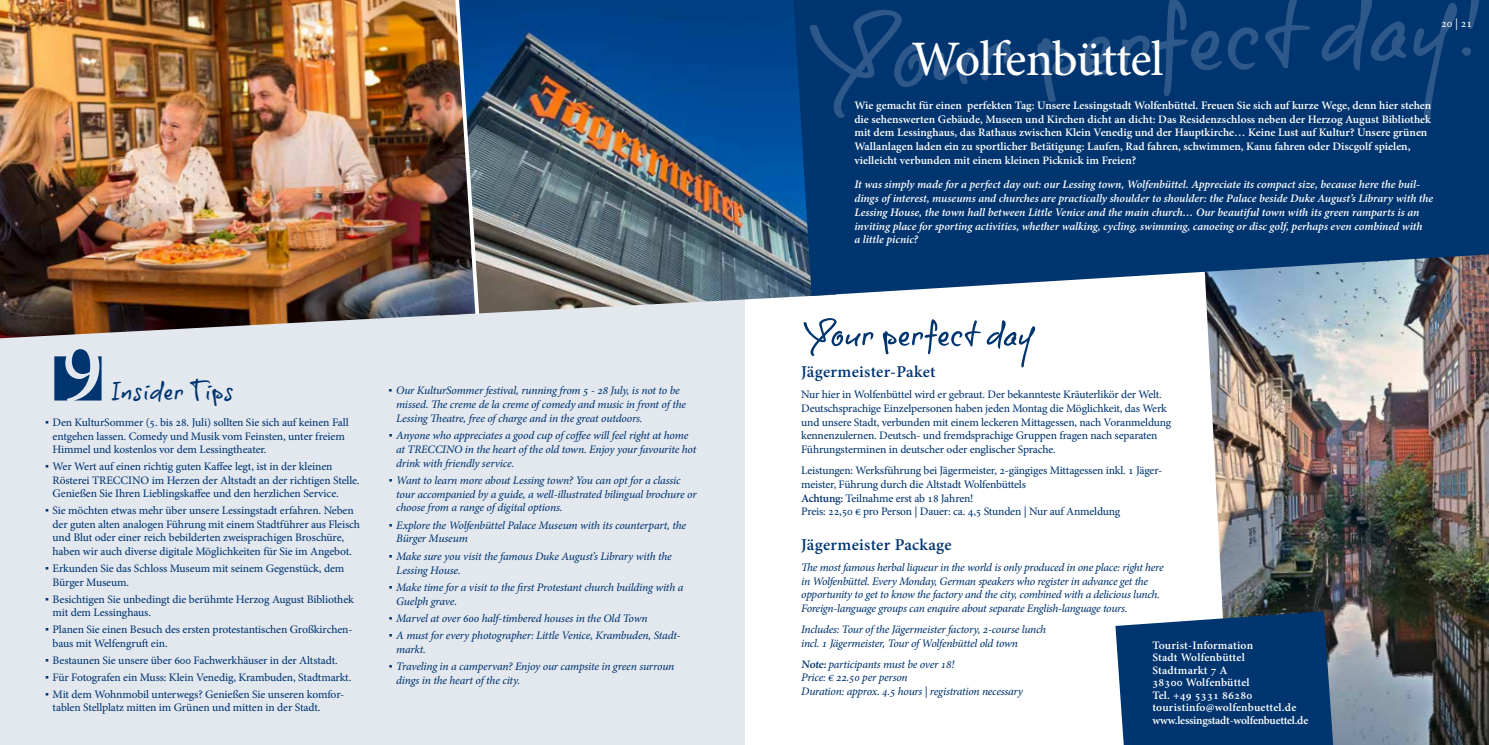
<style>
.page{position:relative;width:1489px;height:745px;background:#fff}
.page>*{position:absolute;margin:0;border:0;box-sizing:border-box;transform-origin:0 0}
.t1{font:48.75px "Adobe Hebrew";letter-spacing:-.025em;color:#fff}
.t2{font:22.5px "onetrick Tony 15";letter-spacing:.02em;color:#003570}
.t3{font:700 16.25px "Adobe Hebrew";letter-spacing:.015em;color:#003570}
.t4{font:11.25px/13.5px "Adobe Hebrew";letter-spacing:-.015em;color:#003570}
.t5{font:italic 11.25px/13.8px "Adobe Hebrew";letter-spacing:-.02em;color:#003570}
.t6{font:700 11.25px/12.5px "Adobe Hebrew";color:#fff}
.t7{font:italic 700 11.25px/13.8px "Adobe Hebrew";letter-spacing:-.005em;color:#fff}
.t8{font:11.25px "Adobe Hebrew";color:#fff}
.s1{font-family:"Arial"}
.s2{font-weight:700}
.s3{font-weight:700;font-style:normal}
</style>
<div class="page">
<div style="left:0;top:289px;width:744px;height:455px;background:#e3e8ef"></div>
<img style="left:1206px;top:296px;width:282px;height:448px">
<img style="left:481px;top:0;width:329px;height:315px">
<svg style="left:793px;top:0;width:695px;height:296px;background:#14447a"></svg>
<img style="left:0;top:0;width:451px;height:338px">
<svg style="left:1115px;top:611px;width:217px;height:133px;background:#144479"></svg>
<svg style="left:809px;top:0;width:670px;height:120px;background:#063a73"></svg>
<img style="left:451px;top:0;width:30px;height:315px">
<svg style="left:803px;top:318px;width:232px;height:49px"></svg>
<svg style="left:54px;top:349px;width:48px;height:51px"></svg>
<div style="left:91px;top:390px;width:9px;height:9px;background:#003570"></div>
<h2 class="t2" style="left:111px;top:377px;width:124px">Insider Tips</h2>
<p class="t4" style="left:53px;top:415px;width:298px;text-indent:-8px"><span class="s1">▪</span> Den KulturSommer (5. bis 28. Juli) sollten Sie sich auf keinen Fall entgehen lassen. Comedy und Musik vom Feinsten, unter freiem<br>Himmel und kostenlos vor dem Lessingtheater.</p>
<p class="t4" style="left:53px;top:459px;width:308px;text-indent:-8px"><span class="s1">▪</span> Wer Wert auf einen richtig guten Kaffee legt, ist in der kleinen<br>Rösterei TRECCINO im Herzen der Altstadt an der richtigen Stelle.<br>Genießen Sie Ihren Lieblingskaffee und den herzlichen Service.</p>
<p class="t4" style="left:53px;top:504px;width:309px;text-indent:-8px"><span class="s1">▪</span> Sie möchten etwas mehr über unsere Lessingstadt erfahren. Neben der guten alten analogen Führung mit einem Stadtführer aus Fleisch und Blut oder einer reich bebilderten zweisprachigen Broschüre, haben wir auch diverse digitale Möglichkeiten für Sie im Angebot.</p>
<p class="t4" style="left:53px;top:561px;width:293px;text-indent:-8px"><span class="s1">▪</span> Erkunden Sie das Schloss Museum mit seinem Gegenstück, dem<br>Bürger Museum.</p>
<p class="t4" style="left:53px;top:592px;width:303px;text-indent:-8px"><span class="s1">▪</span> Besichtigen Sie unbedingt die berühmte Herzog August Bibliothek mit dem Lessinghaus.</p>
<p class="t4" style="left:53px;top:622px;width:301px;text-indent:-8px"><span class="s1">▪</span> Planen Sie einen Besuch des ersten protestantischen Großkirchen&shy;baus mit Welfengruft ein.</p>
<p class="t4" style="left:45px;top:653px;width:294px"><span class="s1">▪</span> Bestaunen Sie unsere über 600 Fachwerkhäuser in der Altstadt.</p>
<p class="t4" style="left:45px;top:670px;width:308px"><span class="s1">▪</span> Für Fotografen ein Muss: Klein Venedig, Krambuden, Stadtmarkt.</p>
<p class="t4" style="left:53px;top:687px;width:293px;text-indent:-8px"><span class="s1">▪</span> Mit dem Wohnmobil unterwegs? Genießen Sie unseren komfor&shy;tablen Stellplatz mitten im Grünen und mitten in der Stadt.</p>
<p class="t5" style="left:396px;top:383px;width:291px;text-indent:-8px"><span class="s1">▪</span> Our KulturSommer festival, running from 5 - 28 July, is not to be missed. The creme de la creme of comedy and music in front of the<br>Lessing Theatre, free of charge and in the great outdoors.</p>
<p class="t5" style="left:396px;top:428px;width:301px;text-indent:-8px"><span class="s1">▪</span> Anyone who appreciates a good cup of coffee will feel right at home at TRECCINO in the heart of the old town. Enjoy your favourite hot drink with friendly service.</p>
<p class="t5" style="left:396px;top:473px;width:302px;text-indent:-8px"><span class="s1">▪</span> Want to learn more about Lessing town? You can opt for a classic tour accompanied by a guide, a well-illustrated bilingual brochure or choose from a range of digital options.</p>
<p class="t5" style="left:396px;top:518px;width:291px;text-indent:-8px"><span class="s1">▪</span> Explore the Wolfenbüttel Palace Museum with its counterpart, the<br>Bürger Museum</p>
<p class="t5" style="left:396px;top:549px;width:277px;text-indent:-8px"><span class="s1">▪</span> Make sure you visit the famous Duke August’s Library with the<br>Lessing House.</p>
<p class="t5" style="left:396px;top:580px;width:288px;text-indent:-8px"><span class="s1">▪</span> Make time for a visit to the first Protestant church building with a<br>Guelph grave.</p>
<p class="t5" style="left:389px;top:611px;width:260px"><span class="s1">▪</span> Marvel at over 600 half-timbered houses in the Old Town</p>
<p class="t5" style="left:396px;top:628px;width:286px;text-indent:-8px"><span class="s1">▪</span> A must for every photographer: Little Venice, Krambuden, Stadt&shy;markt.</p>
<p class="t5" style="left:396px;top:659px;width:279px;text-indent:-8px"><span class="s1">▪</span> Traveling in a campervan? Enjoy our campsite in green surroun dings in the heart of the city.</p>
<h1 class="t1" style="left:911px;top:30px;width:253px">Wolfenbüttel</h1>
<p class="t6" style="left:854px;top:98px;width:578px;line-height:13.8px">Wie gemacht für einen perfekten Tag: Unsere Lessingstadt Wolfenbüttel. Freuen Sie sich auf kurze Wege, denn hier stehen die sehenswerten Gebäude, Museen und Kirchen dicht an dicht: Das Residenzschloss neben der Herzog August Bibliothek mit dem Lessinghaus, das Rathaus zwischen Klein Venedig und der Hauptkirche… Keine Lust auf Kultur? Unsere grünen Wallanlagen laden ein zu sportlicher Betätigung: Laufen, Rad fahren, schwimmen, Kanu fahren oder Discgolf spielen, vielleicht verbunden mit einem kleinen Picknick im Freien?</p>
<p class="t7" style="left:854px;top:178px;width:580px">It was simply made for a perfect day out: our Lessing town, Wolfenbüttel. Appreciate its compact size, because here the buil&shy;dings of interest, museums and churches are practically shoulder to shoulder: the Palace beside Duke August’s Library with the Lessing House, the town hall between Little Venice and the main church… Our beautiful town with its green ramparts is an inviting place for sporting activities, whether walking, cycling, swimming, canoeing or disc golf, perhaps even combined with<br>a little picnic?</p>
<p class="t8" style="left:1440px;top:17px;width:32px">20 | 21</p>
<h3 class="t3" style="left:801px;top:362px;width:136px">Jägermeister-Paket</h3>
<p class="t4" style="left:801px;top:387px;width:371px">Nur hier in Wolfenbüttel wird er gebraut. Der bekannteste Kräuterlikör der Welt.<br>Deutschsprachige Einzelpersonen haben jeden Montag die Möglichkeit, das Werk und unsere Stadt, verbunden mit einem leckeren Mittagessen, nach Voranmeldung kennenzulernen. Deutsch- und fremdsprachige Gruppen fragen nach separaten Führungsterminen in deutscher oder englischer Sprache.</p>
<p class="t4" style="left:801px;top:463px;width:362px">Leistungen: Werksführung bei Jägermeister, 2-gängiges Mittagessen inkl. 1 Jäger&shy;meister, Führung durch die Altstadt Wolfenbüttels<br><span class="s2">Achtung:</span> Teilnahme erst ab 18 Jahren!<br>Preis: 22,50 € pro Person | Dauer: ca. 4,5 Stunden | Nur auf Anmeldung</p>
<h3 class="t3" style="left:801px;top:534px;width:152px">Jägermeister Package</h3>
<p class="t5" style="left:801px;top:560px;width:364px">The most famous herbal liqueur in the world is only produced in one place: right here in Wolfenbüttel. Every Monday, German speakers who register in advance get the opportunity to get to know the factory and the city, combined with a delicious lunch.<br>Foreign-language groups can enquire about separate English-language tours.</p>
<p class="t5" style="left:801px;top:622px;width:246px">Includes: Tour of the Jägermeister factory, 2-course lunch incl. 1 Jägermeister, Tour of Wolfenbüttel old town</p>
<p class="t5" style="left:801px;top:656px;width:223px"><span class="s3">Note:</span>participants must be over 18!<br>Price: € 22.50 per person<br>Duration: approx. 4.5 hours | registration necessary</p>
<p class="t6" style="left:1152px;top:638px;width:157px">Tourist-Information<br>Stadt Wolfenbüttel<br>Stadtmarkt 7 A<br>38300 Wolfenbüttel<br>Tel. +49 5331 86280 touristinfo@wolfenbuettel.de www.lessingstadt-wolfenbuettel.de</p>
</div>
